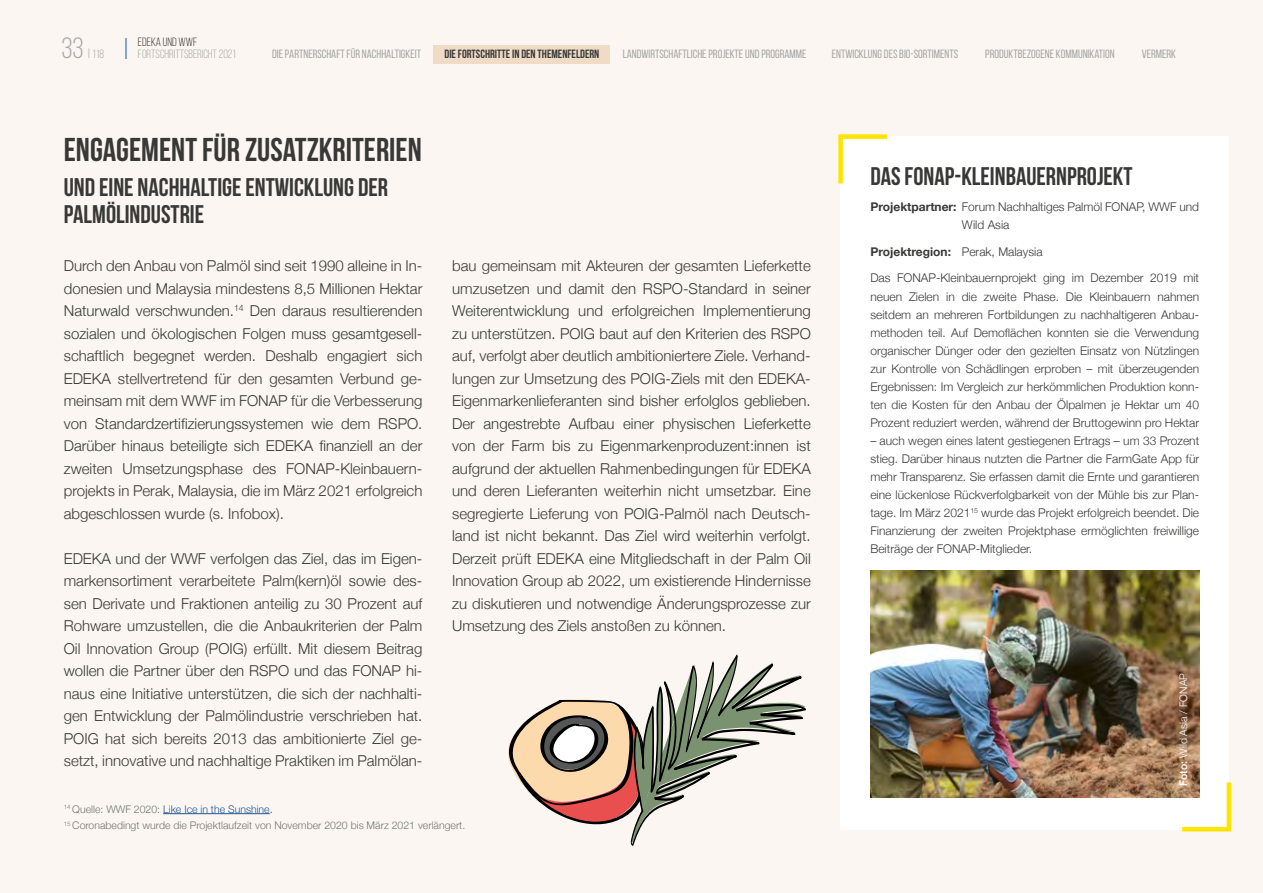
<style>
.page{position:relative;width:1263px;height:893px;background:#fbf6f1}
.page>*{position:absolute;margin:0;border:0;box-sizing:border-box;transform-origin:0 0}
.t1{font:700 33px "Bebas Neue";color:#383937}
.t2{font:700 25.5px/27px "Bebas Neue";color:#383937}
.t3{font:300 15px/22.5px "Helvetica Neue";color:#383937;text-align:justify}
.t4{font:300 12px/18px "Helvetica Neue";color:#383937;text-align:justify}
.t5{font:12px "Bebas Neue";color:#a7a8a8}
.t6{font:700 12px "Bebas Neue";color:#383937}
.t7{font:12px "Bebas Neue";color:#a7a8a8}
.t8{font:700 12px "Helvetica Neue";color:#383937}
.t9{font:12px "Bebas Neue";color:#383937}
.t10{font:300 10.5px/16.5px "Helvetica Neue";color:#737675}
.t11{font:300 10.5px "Helvetica Neue";color:#fff}
.s1{font-size:29.4px}
.s2{font-size:13.5px}
.s3{color:#1b5799}
.s4{color:#383937}
.s5{font-weight:700}
.s6{font-weight:300}
.s7{font-weight:500}
</style>
<div class="page">
<svg style="left:125px;top:38px;width:1px;height:20px"></svg>
<hr style="left:163px;top:813px;width:107px;height:1px;background:#1b5799">
<div style="left:840px;top:136px;width:389px;height:693px;background:#fff"></div>
<svg style="left:838px;top:134px;width:50px;height:50px"></svg>
<svg style="left:1178px;top:778px;width:54px;height:54px"></svg>
<img style="left:870px;top:571px;width:329px;height:226px">
<svg style="left:508px;top:654px;width:298px;height:192px"></svg>
<div style="left:434px;top:45px;width:176px;height:19px;background:#f0dbc7"></div>
<p class="t7" style="left:61px;top:48px;width:44px"><span class="s1">33</span> <span class="s2">I</span> 118</p>
<p class="t9" style="left:138px;top:36px;width:61px">EDEKA UND WWF</p>
<p class="t7" style="left:138px;top:48px;width:99px">FORTSCHRITTSBERICHT 2021</p>
<p class="t5" style="left:272px;top:48px;width:150px">DIE PARTNERSCHAFT FÜR NACHHALTIGKEIT</p>
<p class="t6" style="left:444px;top:48px;width:156px">DIE FORTSCHRITTE IN DEN THEMENFELDERN</p>
<p class="t5" style="left:623px;top:48px;width:185px">LANDWIRTSCHAFTLICHE PROJEKTE UND PROGRAMME</p>
<p class="t5" style="left:832px;top:48px;width:128px">ENTWICKLUNG DES BIO-SORTIMENTS</p>
<p class="t5" style="left:985px;top:48px;width:131px">PRODUKTBEZOGENE KOMMUNIKATION</p>
<p class="t5" style="left:1142px;top:48px;width:36px">VERMERK</p>
<h1 class="t1" style="left:64px;top:131px;width:359px">ENGAGEMENT FÜR ZUSATZKRITERIEN</h1>
<h2 class="t2" style="left:64px;top:174px;width:326px">UND EINE NACHHALTIGE ENTWICKLUNG DER<br>PALMÖLINDUSTRIE</h2>
<p class="t3" style="left:64px;top:253px;width:360px">Durch den Anbau von Palmöl sind seit 1990 alleine in In&shy;donesien und Malaysia mindestens 8,5 Millionen Hektar Naturwald verschwunden.<sup>14</sup> Den daraus resultierenden sozialen und ökologischen Folgen muss gesamtgesell&shy;schaftlich begegnet werden. Deshalb engagiert sich EDEKA stellvertretend für den gesamten Verbund ge&shy;meinsam mit dem WWF im FONAP für die Verbesserung von Standardzertifizierungssystemen wie dem RSPO.<br>Darüber hinaus beteiligte sich EDEKA finanziell an der zweiten Umsetzungsphase des FONAP-Kleinbauern&shy;projekts in Perak, Malaysia, die im März 2021 erfolgreich abgeschlossen wurde (s. Infobox).</p>
<p class="t3" style="left:64px;top:546px;width:360px">EDEKA und der WWF verfolgen das Ziel, das im Eigen&shy;markensortiment verarbeitete Palm(kern)öl sowie des&shy;sen Derivate und Fraktionen anteilig zu 30 Prozent auf Rohware umzustellen, die die Anbaukriterien der Palm Oil Innovation Group (POIG) erfüllt. Mit diesem Beitrag wollen die Partner über den RSPO und das FONAP hi&shy;naus eine Initiative unterstützen, die sich der nachhalti&shy;gen Entwicklung der Palmölindustrie verschrieben hat.<br>POIG hat sich bereits 2013 das ambitionierte Ziel ge&shy;setzt, innovative und nachhaltige Praktiken im Palmölan-</p>
<p class="t3" style="left:452px;top:253px;width:360px">bau gemeinsam mit Akteuren der gesamten Lieferkette umzusetzen und damit den RSPO-Standard in seiner Weiterentwicklung und erfolgreichen Implementierung zu unterstützen. POIG baut auf den Kriterien des RSPO auf, verfolgt aber deutlich ambitioniertere Ziele. Verhand&shy;lungen zur Umsetzung des POIG-Ziels mit den EDEKA-Eigenmarkenlieferanten sind bisher erfolglos geblieben.<br>Der angestrebte Aufbau einer physischen Lieferkette von der Farm bis zu Eigenmarkenproduzent:innen ist aufgrund der aktuellen Rahmenbedingungen für EDEKA und deren Lieferanten weiterhin nicht umsetzbar. Eine segregierte Lieferung von POIG-Palmöl nach Deutsch&shy;land ist nicht bekannt. Das Ziel wird weiterhin verfolgt.<br>Derzeit prüft EDEKA eine Mitgliedschaft in der Palm Oil Innovation Group ab 2022, um existierende Hindernisse zu diskutieren und notwendige Änderungsprozesse zur Umsetzung des Ziels anstoßen zu können.</p>
<p class="t10" style="left:64px;top:800px;width:403px"><sup>14</sup> Quelle: WWF 2020: <span class="s3">Like Ice in the Sunshine</span><span class="s4">.<br></span><sup>15</sup> Coronabedingt wurde die Projektlaufzeit von November 2020 bis März 2021 verlängert.</p>
<h2 class="t2" style="left:870px;top:162px;width:264px">DAS FONAP-KLEINBAUERNPROJEKT</h2>
<p class="t4" style="left:962px;top:197px;width:239px;text-indent:-92px"><span class="s5">Projektpartner:</span> Forum Nachhaltiges Palmöl FONAP, WWF und<br>Wild Asia</p>
<p class="t8" style="left:870px;top:242px;width:174px">Projektregion: <span class="s6">Perak, Malaysia</span></p>
<p class="t4" style="left:870px;top:268px;width:330px">Das FONAP-Kleinbauernprojekt ging im Dezember 2019 mit neuen Zielen in die zweite Phase. Die Kleinbauern nahmen seitdem an mehreren Fortbildungen zu nachhaltigeren Anbau&shy;methoden teil. Auf Demoflächen konnten sie die Verwendung organischer Dünger oder den gezielten Einsatz von Nützlingen zur Kontrolle von Schädlingen erproben – mit überzeugenden Ergebnissen: Im Vergleich zur herkömmlichen Produktion konn&shy;ten die Kosten für den Anbau der Ölpalmen je Hektar um 40<br>Prozent reduziert werden, während der Bruttogewinn pro Hektar</p>
<p class="t4" style="left:870px;top:430px;width:330px">– auch wegen eines latent gestiegenen Ertrags – um 33 Prozent stieg. Darüber hinaus nutzten die Partner die FarmGate App für mehr Transparenz. Sie erfassen damit die Ernte und garantieren eine lückenlose Rückverfolgbarkeit von der Mühle bis zur Plan&shy;tage. Im März 2021<sup>15</sup> wurde das Projekt erfolgreich beendet. Die Finanzierung der zweiten Projektphase ermöglichten freiwillige Beiträge der FONAP-Mitglieder.</p>
<p class="t11" style="left:1175px;top:786px;width:115px;rotate:-90deg"><span class="s7">Foto:</span> Wild Asia / FONAP</p>
</div>
